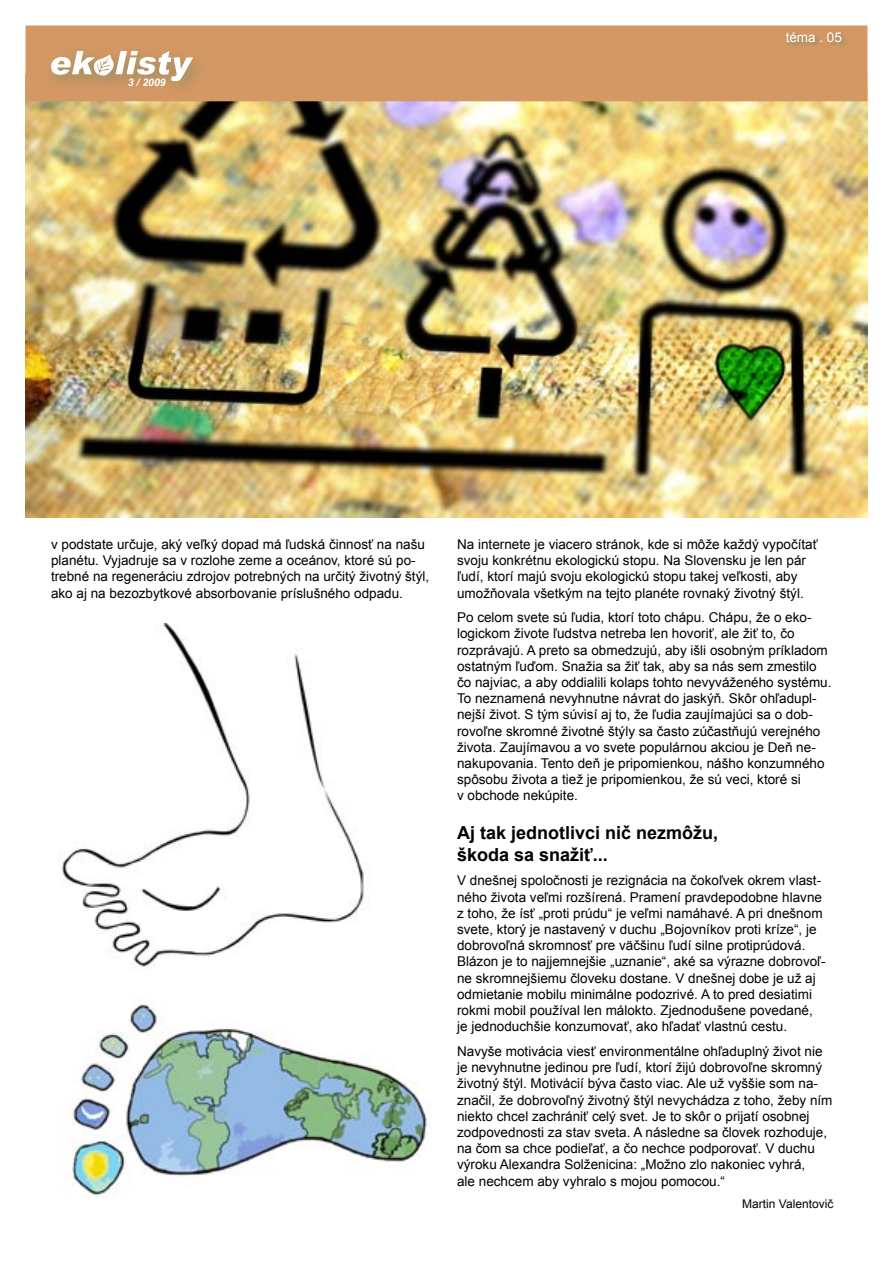
<style>
.page{position:relative;width:893px;height:1263px;background:#fff}
.page>*{position:absolute;margin:0;border:0;box-sizing:border-box;transform-origin:0 0}
.heading_3{font:700 18px/21.6px "Arial";color:#000}
.t1{font:13.5px/16.2px "Arial";color:#000}
.popis_strany_R{font:13.5px "Arial";color:#fff}
.autor{font:12px "Arial";color:#000}
.t2{font:italic 700 10.5px "Arial";color:#fff}
</style>
<div class="page">
<img style="left:26px;top:101px;width:841px;height:417px">
<div style="left:26px;top:26px;width:841px;height:75px;background:#d49865"></div>
<svg style="left:784px;top:30px;width:64px;height:18px"></svg>
<div style="left:41px;top:41px;width:171px;height:60px;background:#d39764"></div>
<svg style="left:51px;top:51px;width:142px;height:30px"></svg>
<img style="left:61px;top:623px;width:367px;height:573px">
<p class="t2" style="left:128px;top:75px;width:39px">3 / 2009</p>
<p class="popis_strany_R" style="left:786px;top:29px;width:58px">téma . 05</p>
<p class="t1" style="left:51px;top:536px;width:380px">v podstate určuje, aký veľký dopad má ľudská činnosť na našu planétu. Vyjadruje sa v rozlohe zeme a oceánov, ktoré sú po&shy;trebné na regeneráciu zdrojov potrebných na určitý životný štýl, ako aj na bezozbytkové absorbovanie príslušného odpadu.</p>
<p class="t1" style="left:457px;top:536px;width:362px">Na internete je viacero stránok, kde si môže každý vypočítať svoju konkrétnu ekologickú stopu. Na Slovensku je len pár ľudí, ktorí majú svoju ekologickú stopu takej veľkosti, aby umožňovala všetkým na tejto planéte rovnaký životný štýl.</p>
<p class="t1" style="left:457px;top:609px;width:376px">Po celom svete sú ľudia, ktorí toto chápu. Chápu, že o eko&shy;logickom živote ľudstva netreba len hovoriť, ale žiť to, čo rozprávajú. A preto sa obmedzujú, aby išli osobným príkladom ostatným ľuďom. Snažia sa žiť tak, aby sa nás sem zmestilo čo najviac, a aby oddialili kolaps tohto nevyváženého systému.<br>To neznamená nevyhnutne návrat do jaskýň. Skôr ohľadupl&shy;nejší život. S tým súvisí aj to, že ľudia zaujímajúci sa o dob&shy;rovoľne skromné životné štýly sa často zúčastňujú verejného života. Zaujímavou a vo svete populárnou akciou je Deň ne&shy;nakupovania. Tento deň je pripomienkou, nášho konzumného spôsobu života a tiež je pripomienkou, že sú veci, ktoré si<br>v obchode nekúpite.</p>
<p class="heading_3" style="left:457px;top:822px;width:263px">Aj tak jednotlivci nič nezmôžu, škoda sa snažiť...</p>
<p class="t1" style="left:457px;top:873px;width:370px">V dnešnej spoločnosti je rezignácia na čokoľvek okrem vlast&shy;ného života veľmi rozšírená. Pramení pravdepodobne hlavne z toho, že ísť „proti prúdu“ je veľmi namáhavé. A pri dnešnom svete, ktorý je nastavený v duchu „Bojovníkov proti kríze“, je dobrovoľná skromnosť pre väčšinu ľudí silne protiprúdová.<br>Blázon je to najjemnejšie „uznanie“, aké sa výrazne dobrovoľ&shy;ne skromnejšiemu človeku dostane. V dnešnej dobe je už aj odmietanie mobilu minimálne podozrivé. A to pred desiatimi rokmi mobil používal len málokto. Zjednodušene povedané, je jednoduchšie konzumovať, ako hľadať vlastnú cestu.</p>
<p class="t1" style="left:457px;top:1043px;width:377px">Navyše motivácia viesť environmentálne ohľaduplný život nie je nevyhnutne jedinou pre ľudí, ktorí žijú dobrovoľne skromný životný štýl. Motivácií býva často viac. Ale už vyššie som na&shy;značil, že dobrovoľný životný štýl nevychádza z toho, žeby ním niekto chcel zachrániť celý svet. Je to skôr o prijatí osobnej zodpovednosti za stav sveta. A následne sa človek rozhoduje, na čom sa chce podieľať, a čo nechce podporovať. V duchu výroku Alexandra Solženicina: „Možno zlo nakoniec vyhrá,<br>ale nechcem aby vyhralo s mojou pomocou.“</p>
<p class="autor" style="left:742px;top:1196px;width:93px">Martin Valentovič</p>
</div>
